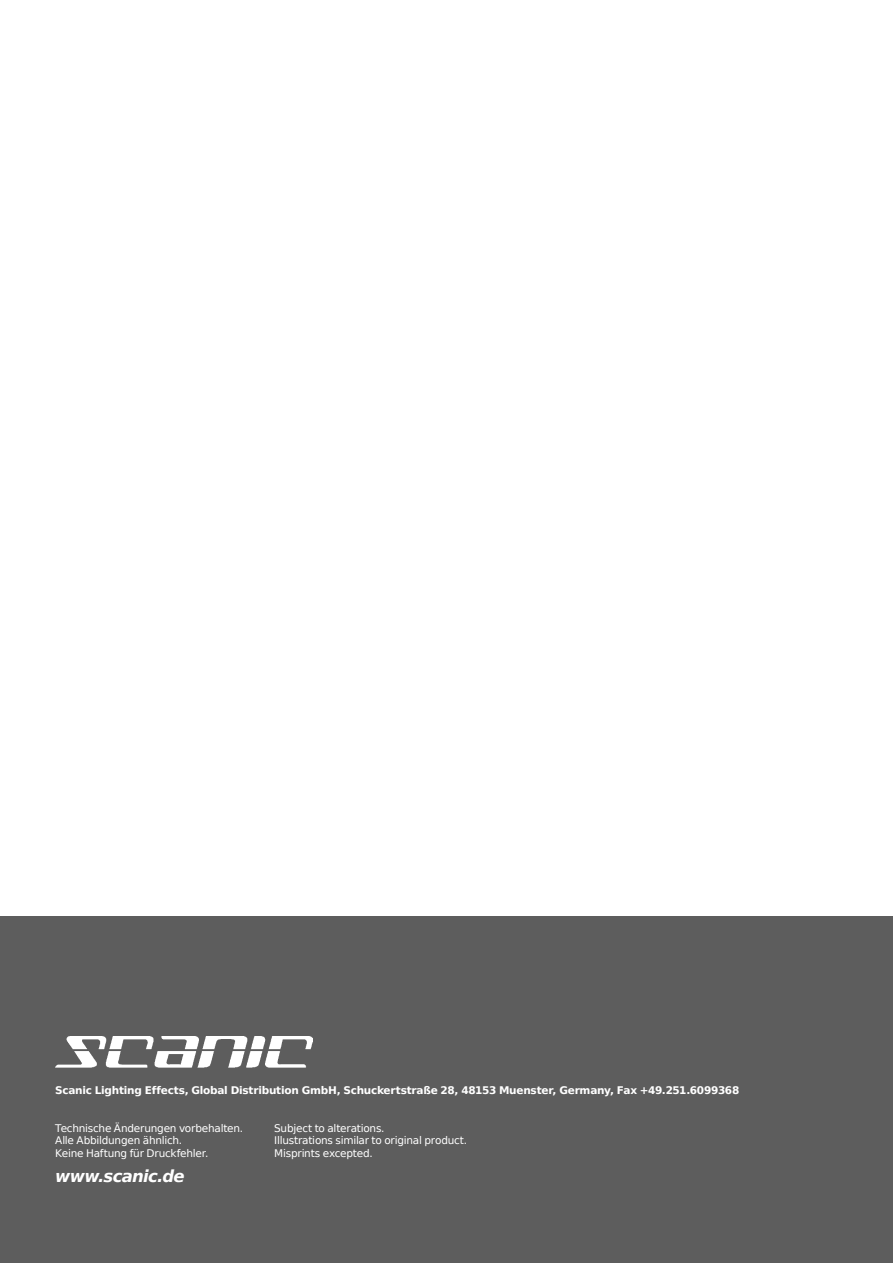
<style>
.page{position:relative;width:893px;height:1263px;background:#fff}
.page>*{position:absolute;margin:0;border:0;box-sizing:border-box;transform-origin:0 0}
.t1{font:italic 700 16.5px "Bitstream Vera Sans";letter-spacing:-.045em;color:#fff}
.t2{font:10.5px/12.6px "Bitstream Vera Sans";letter-spacing:-.02em;color:#fff}
.t3{font:700 10.5px "Bitstream Vera Sans";letter-spacing:-.025em;color:#fff}
</style>
<div class="page">
<div style="left:0;top:916px;width:893px;height:347px;background:#5d5d5d"></div>
<img style="left:55px;top:1036px;width:257px;height:31px">
<p class="t3" style="left:55px;top:1084px;width:685px">Scanic Lighting Effects, Global Distribution GmbH, Schuckertstraße 28, 48153 Muenster, Germany, Fax +49.251.6099368</p>
<p class="t2" style="left:55px;top:1122px;width:189px">Technische Änderungen vorbehalten.<br>Alle Abbildungen ähnlich.<br>Keine Haftung für Druckfehler.</p>
<p class="t2" style="left:274px;top:1122px;width:194px">Subject to alterations.<br>Illustrations similar to original product.<br>Misprints excepted.</p>
<h1 class="t1" style="left:55px;top:1167px;width:131px">www.scanic.de</h1>
</div>
